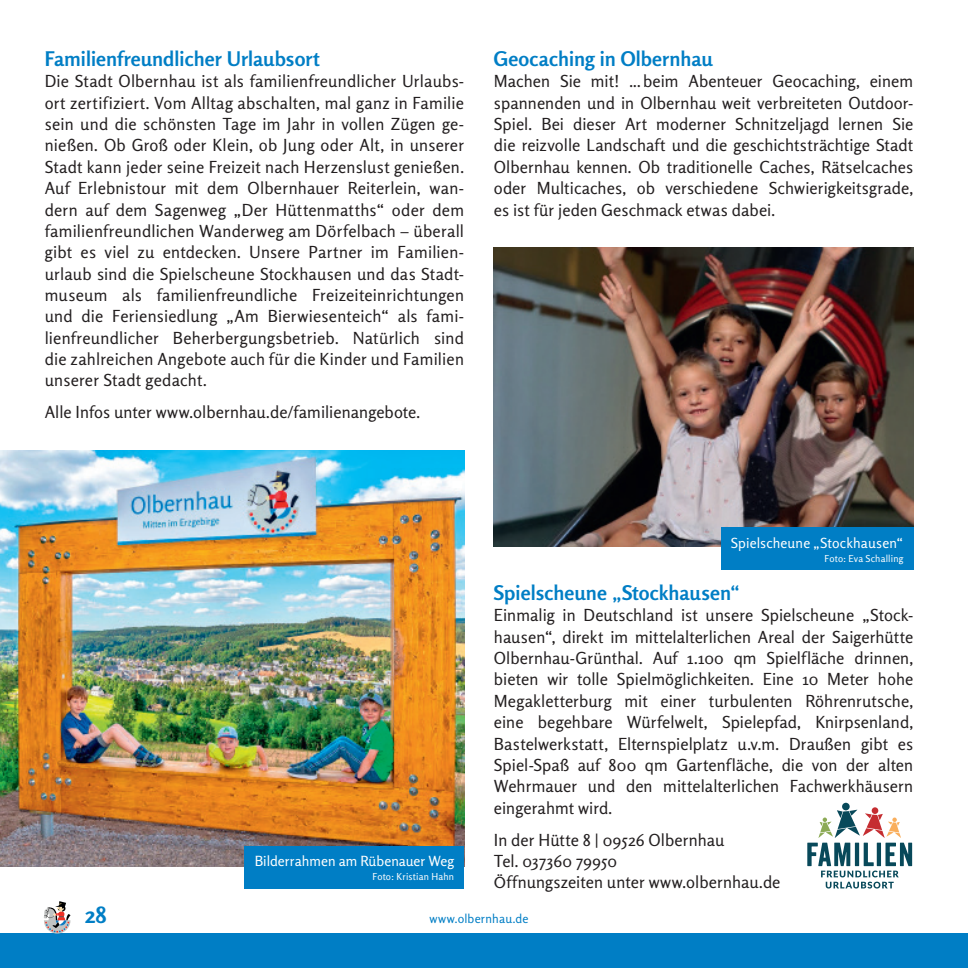
<style>
.page{position:relative;width:968px;height:968px;background:#fff}
.page>*{position:absolute;margin:0;border:0;box-sizing:border-box;transform-origin:0 0}
.t1{font:700 22.75px "Rosario";color:#007ec5}
.t2{font:700 20.12px "Rosario";letter-spacing:.005em;color:#007ec5}
.t3{font:16.62px/21.3px "Rosario";letter-spacing:.005em;color:#231f20;text-align:justify}
.t4{font:14px "Rosario";letter-spacing:.005em;color:#fff}
.t5{font:12.25px "Rosario";letter-spacing:.015em;color:#007ec5}
.t6{font:9.62px "Rosario";letter-spacing:.015em;color:#fff}
</style>
<div class="page">
<div style="left:0;top:933px;width:967px;height:34px;background:#007ec5"></div>
<svg style="left:44px;top:901px;width:27px;height:32px"></svg>
<img style="left:494px;top:247px;width:419px;height:299px">
<div style="left:720px;top:527px;width:193px;height:42px;background:#007ec5"></div>
<img style="left:0;top:450px;width:464px;height:416px">
<div style="left:244px;top:845px;width:220px;height:43px;background:#007ec5"></div>
<svg style="left:807px;top:802px;width:105px;height:86px"></svg>
<p class="t2" style="left:45px;top:47px;width:277px">Familienfreundlicher Urlaubsort</p>
<p class="t3" style="left:45px;top:71px;width:421px">Die Stadt Olbernhau ist als familienfreundlicher Urlaubs&shy;ort zertifiziert. Vom Alltag abschalten, mal ganz in Familie sein und die schönsten Tage im Jahr in vollen Zügen ge&shy;nießen. Ob Groß oder Klein, ob Jung oder Alt, in unserer Stadt kann jeder seine Freizeit nach Herzenslust genießen.<br>Auf Erlebnistour mit dem Olbernhauer Reiterlein, wan&shy;dern auf dem Sagenweg „Der Hüttenmatths“ oder dem familienfreundlichen Wanderweg am Dörfelbach – überall gibt es viel zu entdecken. Unsere Partner im Familien&shy;urlaub sind die Spielscheune Stockhausen und das Stadt&shy;museum als familienfreundliche Freizeiteinrichtungen und die Feriensiedlung „Am Bierwiesenteich“ als fami&shy;lienfreundlicher Beherbergungsbetrieb. Natürlich sind die zahlreichen Angebote auch für die Kinder und Familien unserer Stadt gedacht.</p>
<p class="t3" style="left:45px;top:402px;width:377px">Alle Infos unter www.olbernhau.de/familienangebote.</p>
<p class="t2" style="left:494px;top:47px;width:220px">Geocaching in Olbernhau</p>
<p class="t3" style="left:494px;top:71px;width:421px">Machen Sie mit! ... beim Abenteuer Geocaching, einem spannenden und in Olbernhau weit verbreiteten Outdoor-Spiel. Bei dieser Art moderner Schnitzeljagd lernen Sie die reizvolle Landschaft und die geschichtsträchtige Stadt Olbernhau kennen. Ob traditionelle Caches, Rätselcaches oder Multicaches, ob verschiedene Schwierigkeitsgrade, es ist für jeden Geschmack etwas dabei.</p>
<p class="t4" style="left:255px;top:853px;width:201px">Bilderrahmen am Rübenauer Weg</p>
<p class="t6" style="left:372px;top:871px;width:83px">Foto: Kristian Hahn</p>
<p class="t4" style="left:730px;top:534px;width:174px">Spielscheune „Stockhausen“</p>
<p class="t6" style="left:824px;top:552px;width:80px">Foto: Eva Schalling</p>
<p class="t2" style="left:494px;top:580px;width:247px">Spielscheune „Stockhausen“</p>
<p class="t3" style="left:494px;top:604px;width:421px">Einmalig in Deutschland ist unsere Spielscheune „Stock&shy;hausen“, direkt im mittelalterlichen Areal der Saigerhütte Olbernhau-Grünthal. Auf 1.100 qm Spielfläche drinnen, bieten wir tolle Spielmöglichkeiten. Eine 10 Meter hohe Megakletterburg mit einer turbulenten Röhrenrutsche, eine begehbare Würfelwelt, Spielepfad, Knirpsenland, Bastelwerkstatt, Elternspielplatz u.v.m. Draußen gibt es Spiel-Spaß auf 800 qm Gartenfläche, die von der alten Wehrmauer und den mittelalterlichen Fachwerkhäusern eingerahmt wird.</p>
<p class="t3" style="left:494px;top:828px;width:288px;text-align:left">In der Hütte 8 | 09526 Olbernhau<br>Tel. 037360 79950<br>Öffnungszeiten unter www.olbernhau.de</p>
<h1 class="t1" style="left:85px;top:900px;width:22px">28</h1>
<p class="t5" style="left:429px;top:910px;width:101px">www.olbernhau.de</p>
</div>
